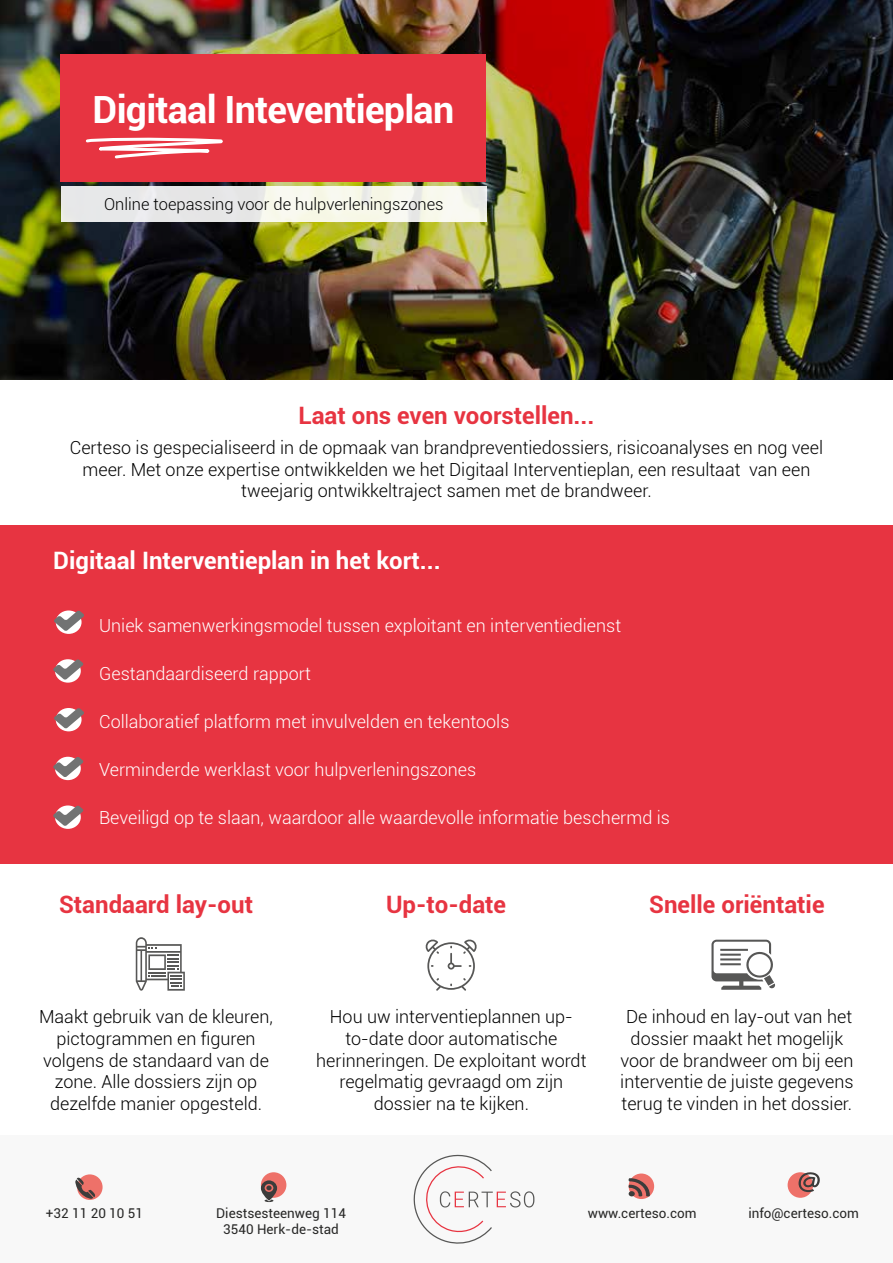
<style>
.page{position:relative;width:893px;height:1263px;background:#fff}
.page>*{position:absolute;margin:0;border:0;box-sizing:border-box;transform-origin:0 0}
.t1{font:700 37.5px "Roboto";letter-spacing:-.02em;color:#fff}
.t2{font:700 24px "Roboto";color:#e73441}
.t3{font:700 24px "Roboto";color:#fff}
.t4{font:300 18px/21.6px "Roboto";color:#000;text-align:center}
.t5{font:300 18px "Roboto";color:#fff}
.t6{font:300 16.5px "Roboto";color:#000}
.t7{font:13.5px "Roboto";color:#282827}
</style>
<div class="page">
<div style="left:0;top:525px;width:893px;height:339px;background:#e73441"></div>
<svg style="left:426px;top:939px;width:51px;height:52px"></svg>
<svg style="left:711px;top:940px;width:64px;height:50px"></svg>
<svg style="left:136px;top:937px;width:49px;height:54px"></svg>
<div style="left:56px;top:610px;width:26px;height:24px;background:#fff;border-radius:50%"></div>
<svg style="left:54px;top:610px;width:30px;height:21px"></svg>
<svg style="left:55px;top:659px;width:26px;height:24px"></svg>
<svg style="left:53px;top:659px;width:31px;height:21px"></svg>
<div style="left:56px;top:708px;width:26px;height:23px;background:#fff;border-radius:50%"></div>
<svg style="left:54px;top:708px;width:30px;height:20px"></svg>
<div style="left:55px;top:757px;width:26px;height:23px;background:#fff;border-radius:50%"></div>
<svg style="left:53px;top:757px;width:31px;height:20px"></svg>
<div style="left:55px;top:805px;width:26px;height:24px;background:#fff;border-radius:50%"></div>
<svg style="left:53px;top:805px;width:31px;height:21px"></svg>
<img style="left:0;top:0;width:893px;height:379px">
<div style="left:61px;top:54px;width:425px;height:128px;background:#e73441"></div>
<svg style="left:86px;top:138px;width:137px;height:21px"></svg>
<svg style="left:61px;top:187px;width:425px;height:35px;fill:#ebece9"></svg>
<div style="left:0;top:1135px;width:893px;height:128px;background:#f6f6f6"></div>
<svg style="left:414px;top:1155px;width:120px;height:89px"></svg>
<div style="left:261px;top:1172px;width:25px;height:26px;background:#ee7169;border-radius:50%"></div>
<svg style="left:261px;top:1180px;width:16px;height:22px"></svg>
<div style="left:77px;top:1174px;width:26px;height:26px;background:#ee7169;border-radius:50%"></div>
<svg style="left:75px;top:1177px;width:20px;height:22px"></svg>
<div style="left:788px;top:1172px;width:25px;height:26px;background:#ee7169;border-radius:50%"></div>
<svg style="left:798px;top:1172px;width:22px;height:20px"></svg>
<svg style="left:629px;top:1173px;width:25px;height:26px"></svg>
<svg style="left:629px;top:1178px;width:21px;height:18px"></svg>
<h1 class="t1" style="left:93px;top:83px;width:363px">Digitaal Inteventieplan</h1>
<p class="t6" style="left:104px;top:192px;width:341px">Online toepassing voor de hulpverleningszones</p>
<h2 class="t2" style="left:298px;top:399px;width:298px">Laat ons even voorstellen...</h2>
<p class="t4" style="left:70px;top:436px;width:755px">Certeso is gespecialiseerd in de opmaak van brandpreventiedossiers, risicoanalyses en nog veel meer. Met onze expertise ontwikkelden we het Digitaal Interventieplan, een resultaat van een tweejarig ontwikkeltraject samen met de brandweer.</p>
<h2 class="t3" style="left:53px;top:543px;width:389px">Digitaal Interventieplan in het kort...</h2>
<p class="t5" style="left:99px;top:613px;width:523px">Uniek samenwerkingsmodel tussen exploitant en interventiedienst</p>
<p class="t5" style="left:99px;top:661px;width:213px">Gestandaardiseerd rapport</p>
<p class="t5" style="left:99px;top:709px;width:412px">Collaboratief platform met invulvelden en tekentools</p>
<p class="t5" style="left:99px;top:757px;width:379px">Verminderde werklast voor hulpverleningszones</p>
<p class="t5" style="left:99px;top:805px;width:572px">Beveiligd op te slaan, waardoor alle waardevolle informatie beschermd is</p>
<h2 class="t2" style="left:59px;top:887px;width:195px">Standaard lay-out</h2>
<h2 class="t2" style="left:386px;top:887px;width:122px">Up-to-date</h2>
<h2 class="t2" style="left:649px;top:887px;width:177px">Snelle oriëntatie</h2>
<p class="t4" style="left:39px;top:1006px;width:235px">Maakt gebruik van de kleuren, pictogrammen en figuren volgens de standaard van de zone. Alle dossiers zijn op dezelfde manier opgesteld.</p>
<p class="t4" style="left:316px;top:1006px;width:272px">Hou uw interventieplannen up&shy;to-date door automatische herinneringen. De exploitant wordt regelmatig gevraagd om zijn dossier na te kijken.</p>
<p class="t4" style="left:620px;top:1006px;width:235px">De inhoud en lay-out van het dossier maakt het mogelijk voor de brandweer om bij een interventie de juiste gegevens terug te vinden in het dossier.</p>
<p class="t7" style="left:46px;top:1204px;width:99px">+32 11 20 10 51</p>
<p class="t7" style="left:216px;top:1204px;width:131px">Diestsesteenweg 114</p>
<p class="t7" style="left:588px;top:1204px;width:110px">www.certeso.com</p>
<p class="t7" style="left:748px;top:1204px;width:112px">info@certeso.com</p>
<p class="t7" style="left:223px;top:1220px;width:117px">3540 Herk-de-stad</p>
</div>
